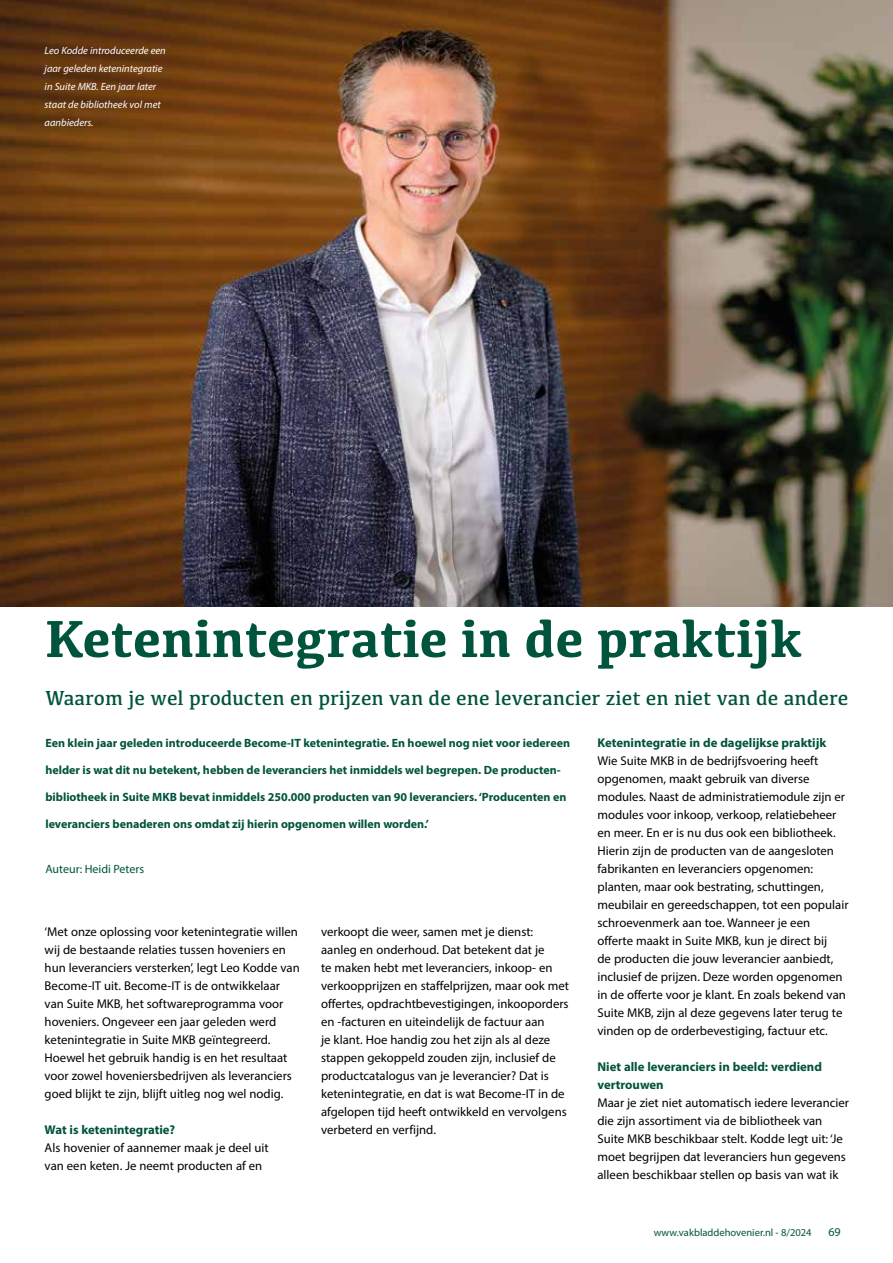
<style>
.page{position:relative;width:893px;height:1263px;background:#fff}
.page>*{position:absolute;margin:0;border:0;box-sizing:border-box;transform-origin:0 0}
.t1{font:700 54px "Kefa";color:#00533d}
.t2{font:21px "Kefa";color:#00533d}
.t3{font:12.75px/18px "Myriad Pro";color:#000}
.t4{font:700 12.75px/18px "Myriad Pro";color:#00533d}
.t5{font:700 12px "Myriad Pro";color:#00533d}
.t6{font:12px "Myriad Pro";color:#00533d}
.t7{font:italic 10.5px/18px "Myriad Pro";color:#fff}
.t8{font:10.5px "Myriad Pro";color:#00533d}
</style>
<div class="page">
<img style="left:0;top:0;width:893px;height:606px">
<p class="t7" style="left:45px;top:41px;width:123px">Leo Kodde introduceerde een jaar geleden ketenintegratie in Suite MKB. Een jaar later staat de bibliotheek vol met aanbieders.</p>
<h1 class="t1" style="left:45px;top:603px;width:759px">Ketenintegratie in de praktijk</h1>
<h2 class="t2" style="left:45px;top:685px;width:804px">Waarom je wel producten en prijzen van de ene leverancier ziet en niet van de andere</h2>
<p class="t5" style="left:45px;top:735px;width:526px">Een klein jaar geleden introduceerde Become-IT ketenintegratie. En hoewel nog niet voor iedereen</p>
<p class="t5" style="left:45px;top:762px;width:517px">helder is wat dit nu betekent, hebben de leveranciers het inmiddels wel begrepen. De producten-</p>
<p class="t5" style="left:45px;top:789px;width:522px">bibliotheek in Suite MKB bevat inmiddels 250.000 producten van 90 leveranciers. ‘Producenten en</p>
<p class="t5" style="left:45px;top:816px;width:385px">leveranciers benaderen ons omdat zij hierin opgenomen willen worden.’</p>
<p class="t6" style="left:45px;top:862px;width:100px">Auteur: Heidi Peters</p>
<p class="t4" style="left:597px;top:733px;width:230px">Ketenintegratie in de dagelijkse praktijk</p>
<p class="t3" style="left:597px;top:752px;width:253px">Wie Suite MKB in de bedrijfsvoering heeft opgenomen, maakt gebruik van diverse modules. Naast de administratiemodule zijn er modules voor inkoop, verkoop, relatiebeheer en meer. En er is nu dus ook een bibliotheek.<br>Hierin zijn de producten van de aangesloten fabrikanten en leveranciers opgenomen: planten, maar ook bestrating, schuttingen, meubilair en gereedschappen, tot een populair schroevenmerk aan toe. Wanneer je een offerte maakt in Suite MKB, kun je direct bij<br>de producten die jouw leverancier aanbiedt, inclusief de prijzen. Deze worden opgenomen in de offerte voor je klant. En zoals bekend van Suite MKB, zijn al deze gegevens later terug te vinden op de orderbevestiging, factuur etc.</p>
<p class="t4" style="left:597px;top:1057px;width:226px">Niet alle leveranciers in beeld: verdiend vertrouwen</p>
<p class="t3" style="left:597px;top:1094px;width:253px">Maar je ziet niet automatisch iedere leverancier die zijn assortiment via de bibliotheek van Suite MKB beschikbaar stelt. Kodde legt uit: ‘Je moet begrijpen dat leveranciers hun gegevens alleen beschikbaar stellen op basis van wat ik</p>
<p class="t3" style="left:45px;top:923px;width:257px">‘Met onze oplossing voor ketenintegratie willen wij de bestaande relaties tussen hoveniers en hun leveranciers versterken’, legt Leo Kodde van Become-IT uit. Become-IT is de ontwikkelaar van Suite MKB, het softwareprogramma voor hoveniers. Ongeveer een jaar geleden werd ketenintegratie in Suite MKB geïntegreerd.<br>Hoewel het gebruik handig is en het resultaat voor zowel hoveniersbedrijven als leveranciers goed blijkt te zijn, blijft uitleg nog wel nodig.</p>
<p class="t4" style="left:45px;top:1120px;width:132px">Wat is ketenintegratie?</p>
<p class="t3" style="left:45px;top:1139px;width:225px">Als hovenier of aannemer maak je deel uit van een keten. Je neemt producten af en</p>
<p class="t3" style="left:321px;top:923px;width:249px">verkoopt die weer, samen met je dienst: aanleg en onderhoud. Dat betekent dat je<br>te maken hebt met leveranciers, inkoop- en verkoopprijzen en staffelprijzen, maar ook met offertes, opdrachtbevestigingen, inkooporders en -facturen en uiteindelijk de factuur aan<br>je klant. Hoe handig zou het zijn als al deze stappen gekoppeld zouden zijn, inclusief de productcatalogus van je leverancier? Dat is ketenintegratie, en dat is wat Become-IT in de afgelopen tijd heeft ontwikkeld en vervolgens verbeterd en verfijnd.</p>
<p class="t8" style="left:654px;top:1226px;width:159px">www.vakbladdehovenier.nl - 8/2024</p>
<p class="t6" style="left:828px;top:1224px;width:14px">69</p>
</div>
